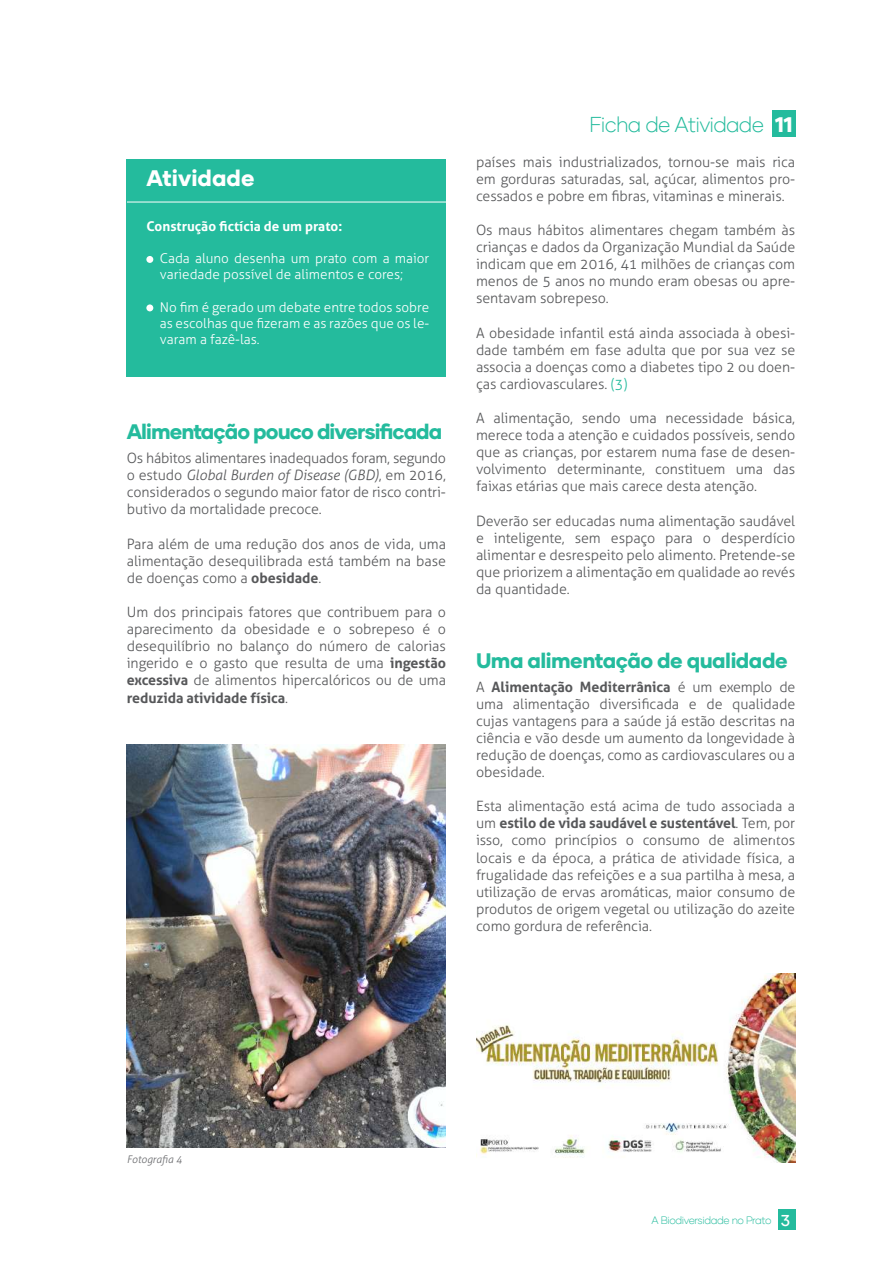
<style>
.page{position:relative;width:893px;height:1263px;background:#fff}
.page>*{position:absolute;margin:0;border:0;box-sizing:border-box;transform-origin:0 0}
.t1{font:800 22.5px "Gilmer";color:#fff}
.t2{font:800 21px "Gilmer";letter-spacing:-.045em;color:#24bb9d}
.t3{font:800 21px "Gilmer";letter-spacing:-.025em;color:#24bb9d}
.t4{font:300 21px "Gilmer";letter-spacing:-.035em;color:#24bb9d}
.t5{font:300 14.25px/17.1px "Aller";letter-spacing:-.005em;color:#57585a;text-align:justify}
.t6{font:300 13.5px/16.2px "Aller";color:#fff}
.t7{font:700 13.5px "Aller";color:#fff}
.t8{font:300 10.5px "Gilmer";letter-spacing:-.035em;color:#24bb9d}
.t9{font:italic 300 10.5px "Aller";color:#6c6d70}
.s1{font-style:italic}
.s2{font-weight:700}
.s3{font-weight:800;color:#fff}
.s4{color:#24bb9d}
.s5{font-weight:500;font-size:15.75px;color:#fff}
</style>
<div class="page">
<img style="left:127px;top:744px;width:319px;height:404px">
<img style="left:476px;top:974px;width:319px;height:189px">
<div style="left:127px;top:159px;width:319px;height:217px;background:#24bb9d"></div>
<hr style="left:127px;top:202px;width:319px;height:1px;background:#fff">
<div style="left:146px;top:256px;width:7px;height:7px;background:#fff;border-radius:50%"></div>
<div style="left:146px;top:304px;width:7px;height:7px;background:#fff;border-radius:50%"></div>
<div style="left:778px;top:1209px;width:17px;height:21px;background:#24bb9d"></div>
<div style="left:772px;top:110px;width:23px;height:26px;background:#24bb9d"></div>
<h1 class="t1" style="left:146px;top:164px;width:110px">Atividade</h1>
<p class="t7" style="left:146px;top:218px;width:197px">Construção fictícia de um prato:</p>
<p class="t6" style="left:160px;top:250px;width:271px">Cada aluno desenha um prato com a maior variedade possível de alimentos e cores;</p>
<p class="t6" style="left:160px;top:299px;width:271px;text-align:justify">No fim é gerado um debate entre todos sobre as escolhas que fizeram e as razões que os le&shy;varam a fazê-las.</p>
<h2 class="t2" style="left:127px;top:418px;width:317px">Alimentação pouco diversificada</h2>
<p class="t5" style="left:127px;top:450px;width:321px">Os hábitos alimentares inadequados foram, segundo o estudo <span class="s1">Global Burden of Disease (GBD)</span>, em 2016, considerados o segundo maior fator de risco contri&shy;butivo da mortalidade precoce.</p>
<p class="t5" style="left:127px;top:535px;width:321px">Para além de uma redução dos anos de vida, uma alimentação desequilibrada está também na base de doenças como a <span class="s2">obesidade</span>.</p>
<p class="t5" style="left:127px;top:603px;width:321px">Um dos principais fatores que contribuem para o aparecimento da obesidade e o sobrepeso é o desequilíbrio no balanço do número de calorias ingerido e o gasto que resulta de uma <span class="s2">ingestão excessiva</span> de alimentos hipercalóricos ou de uma <span class="s2">reduzida atividade física</span>.</p>
<h2 class="t4" style="left:590px;top:111px;width:205px">Ficha de Atividade <span class="s3">11</span></h2>
<p class="t5" style="left:476px;top:153px;width:321px">países mais industrializados, tornou-se mais rica em gorduras saturadas, sal, açúcar, alimentos pro&shy;cessados e pobre em fibras, vitaminas e minerais.</p>
<p class="t5" style="left:476px;top:221px;width:321px">Os maus hábitos alimentares chegam também às crianças e dados da Organização Mundial da Saúde indicam que em 2016, 41 milhões de crianças com menos de 5 anos no mundo eram obesas ou apre&shy;sentavam sobrepeso.</p>
<p class="t5" style="left:476px;top:324px;width:321px">A obesidade infantil está ainda associada à obesi&shy;dade também em fase adulta que por sua vez se associa a doenças como a diabetes tipo 2 ou doen&shy;ças cardiovasculares. <span class="s4">(3)</span></p>
<p class="t5" style="left:476px;top:409px;width:321px">A alimentação, sendo uma necessidade básica, merece toda a atenção e cuidados possíveis, sendo que as crianças, por estarem numa fase de desen&shy;volvimento determinante, constituem uma das faixas etárias que mais carece desta atenção.</p>
<p class="t5" style="left:476px;top:512px;width:321px">Deverão ser educadas numa alimentação saudável e inteligente, sem espaço para o desperdício alimentar e desrespeito pelo alimento. Pretende-se que priorizem a alimentação em qualidade ao revés da quantidade.</p>
<h2 class="t3" style="left:476px;top:647px;width:313px">Uma alimentação de qualidade</h2>
<p class="t5" style="left:476px;top:678px;width:321px">A <span class="s2">Alimentação Mediterrânica</span> é um exemplo de uma alimentação diversificada e de qualidade cujas vantagens para a saúde já estão descritas na ciência e vão desde um aumento da longevidade à redução de doenças, como as cardiovasculares ou a obesidade.</p>
<p class="t5" style="left:476px;top:798px;width:321px">Esta alimentação está acima de tudo associada a um <span class="s2">estilo de vida saudável e sustentável</span>. Tem, por isso, como princípios o consumo de alimentos locais e da época, a prática de atividade física, a frugalidade das refeições e a sua partilha à mesa, a utilização de ervas aromáticas, maior consumo de produtos de origem vegetal ou utilização do azeite como gordura de referência.</p>
<p class="t9" style="left:127px;top:1152px;width:57px">Fotografia 4</p>
<p class="t8" style="left:651px;top:1213px;width:140px">A Biodiversidade no Prato <span class="s5">3</span></p>
</div>
